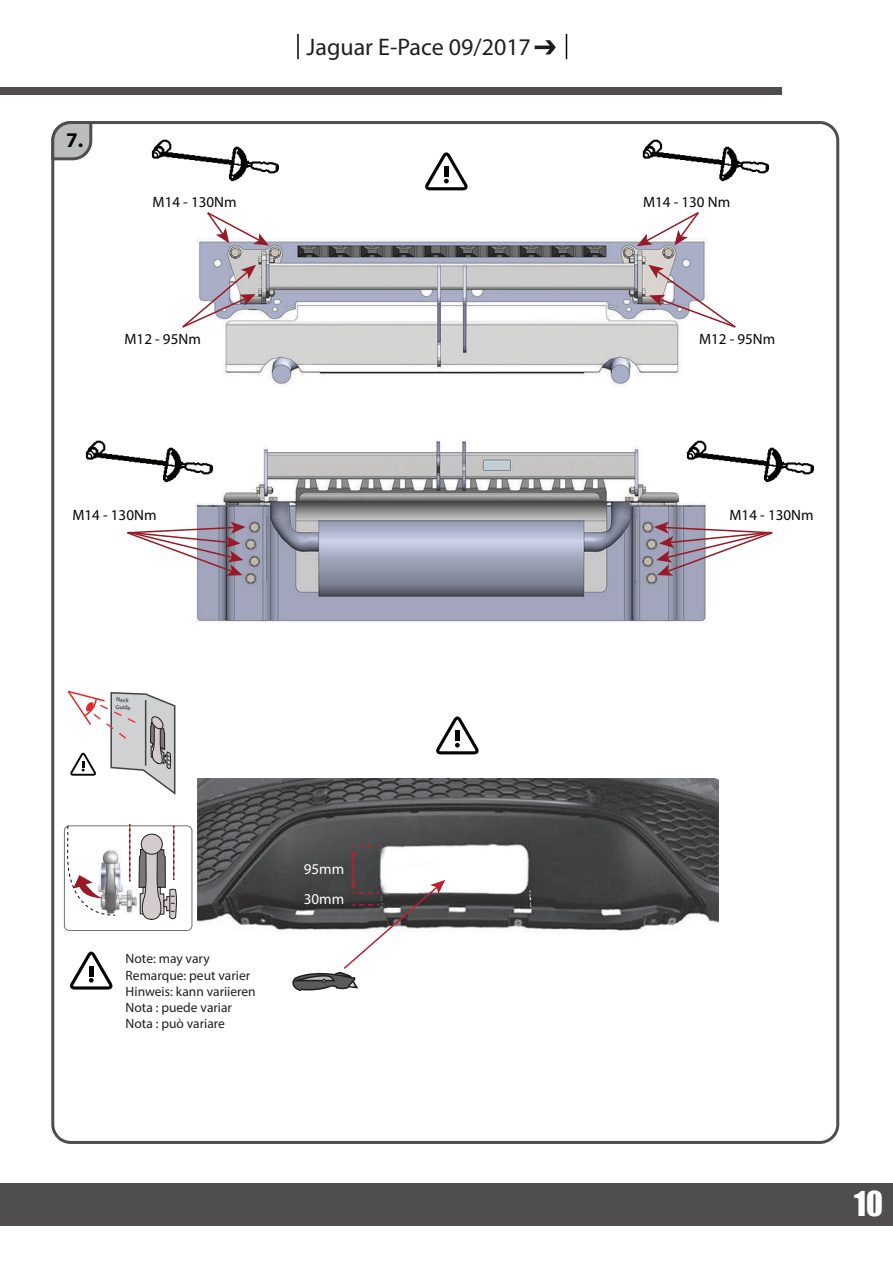
<style>
.page{position:relative;width:893px;height:1263px;background:#fff}
.page>*{position:absolute;margin:0;border:0;box-sizing:border-box;transform-origin:0 0}
.t1{font:31.5px "Impact";color:#fff}
.t2{font:24px "Myriad Pro";color:#211e1e}
.t3{font:700 21px "Myriad Pro";color:#050504}
.t4{font:15px "Myriad Pro";color:#050504}
.t5{font:15px/30.3px "Myriad Pro";color:#fff}
.t6{font:13.5px/16.2px "Myriad Pro";color:#211e1e}
.t7{font:5.85px/7.1px "Myriad Pro";color:#1f1c1e}
</style>
<div class="page">
<img style="left:198px;top:240px;width:510px;height:146px">
<div style="left:0;top:1183px;width:893px;height:43px;background:#4f4d4d"></div>
<div style="left:0;top:87px;width:782px;height:7px;background:#4f4d4d"></div>
<svg style="left:51px;top:121px;width:43px;height:41px;background:#acacad"></svg>
<svg style="left:436px;top:716px;width:43px;height:38px"></svg>
<hr style="left:455px;top:731px;width:4px;height:10px;background:#050504">
<hr style="left:297px;top:34px;width:2px;height:25px;background:#050504">
<svg style="left:566px;top:34px;width:1px;height:25px"></svg>
<svg style="left:535px;top:40px;width:21px;height:14px"></svg>
<svg style="left:425px;top:152px;width:43px;height:38px"></svg>
<hr style="left:444px;top:167px;width:4px;height:10px;background:#050504">
<img style="left:151px;top:140px;width:128px;height:42px">
<img style="left:642px;top:140px;width:127px;height:42px">
<svg style="left:637px;top:212px;width:63px;height:34px"></svg>
<svg style="left:206px;top:212px;width:63px;height:33px"></svg>
<svg style="left:182px;top:265px;width:74px;height:64px"></svg>
<svg style="left:648px;top:265px;width:88px;height:64px"></svg>
<img style="left:246px;top:440px;width:460px;height:183px">
<svg style="left:654px;top:522px;width:119px;height:54px"></svg>
<img style="left:90px;top:441px;width:16px;height:6px">
<img style="left:673px;top:441px;width:141px;height:46px">
<img style="left:246px;top:779px;width:473px;height:153px">
<svg style="left:66px;top:447px;width:180px;height:697px"></svg>
<hr style="left:89px;top:966px;width:4px;height:10px;background:#050504">
<hr style="left:353px;top:855px;width:1px;height:30px;background:#be1f2e">
<svg style="left:351px;top:846px;width:28px;height:11px"></svg>
<svg style="left:292px;top:880px;width:153px;height:111px"></svg>
<h3 class="t3" style="left:66px;top:126px;width:19px">7.</h3>
<h2 class="t2" style="left:307px;top:32px;width:226px">Jaguar E-Pace 09/2017</h2>
<p class="t4" style="left:153px;top:193px;width:86px">M14 - 130Nm</p>
<p class="t4" style="left:643px;top:193px;width:89px">M14 - 130 Nm</p>
<p class="t4" style="left:125px;top:330px;width:78px">M12 - 95Nm</p>
<p class="t4" style="left:699px;top:330px;width:78px">M12 - 95Nm</p>
<p class="t4" style="left:73px;top:505px;width:86px">M14 - 130Nm</p>
<p class="t4" style="left:730px;top:505px;width:86px">M14 - 130Nm</p>
<p class="t7" style="left:117px;top:696px;width:16px;rotate:5deg">Neck<br>Guide</p>
<p class="t6" style="left:126px;top:950px;width:132px">Note: may vary<br>Remarque: peut varier<br>Hinweis: kann variieren<br>Nota : puede variar<br>Nota : può variare</p>
<p class="t5" style="left:304px;top:853px;width:42px">95mm<br>30mm</p>
<h1 class="t1" style="left:854px;top:1179px;width:30px">10</h1>
</div>
